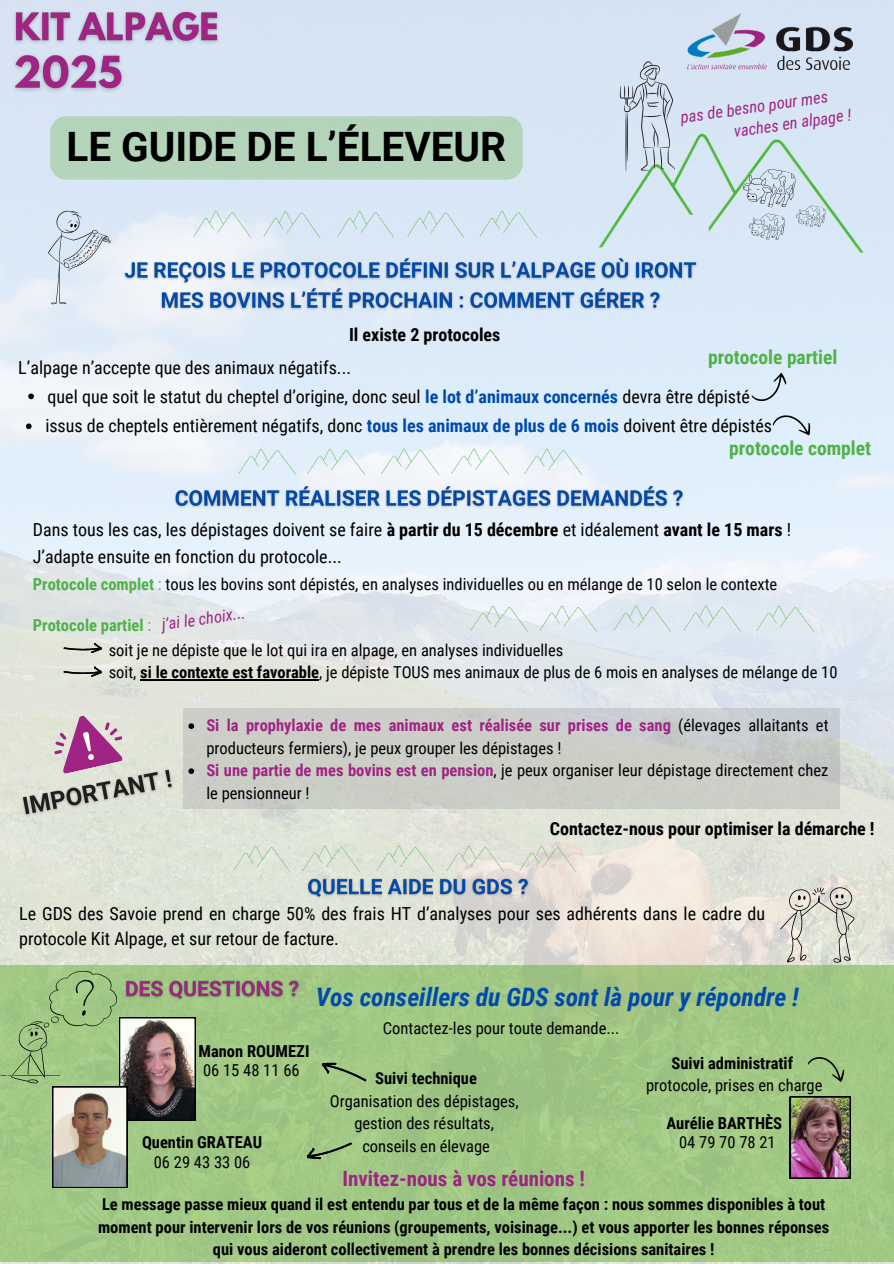
<style>
.page{position:relative;width:894px;height:1264px;background:#fff}
.page>*{position:absolute;margin:0;border:0;box-sizing:border-box;transform-origin:0 0}
.t1{font:700 40.5px "Roboto";color:#000}
.t2{font:italic 700 25.5px "Roboto Condensed";color:#004aad}
.t3{font:700 21px "Roboto Condensed";color:#a02484}
.t4{font:700 19.5px "Roboto Condensed";color:#50b249}
.t5{font:18px/24.8px "Roboto Condensed";color:#000}
.t6{font:700 18px "Roboto Condensed";color:#000}
.t7{font:16.5px/22.5px "Roboto Condensed";color:#000}
.t8{font:700 16.5px/22.5px "Roboto Condensed";color:#000;text-align:center}
.t9{font:italic 16.5px "Roboto Condensed";color:#a02484}
.t10{font:700 16.5px "Roboto Condensed";color:#50b249}
.s1{font-weight:700;color:#004aad}
.s2{font-weight:700}
.s3{font-weight:700;color:#50b249}
.s4{color:#50b249}
.s5{font-weight:400}
.s6{font-weight:700;color:#a02484}
</style>
<div class="page">
<img style="left:0;top:0;width:893px;height:1263px">
<img style="left:687px;top:14px;width:165px;height:55px">
<svg style="left:780px;top:887px;width:74px;height:75px;background:#cfcec4"></svg>
<div style="left:593px;top:116px;width:277px;height:146px;background:#d8e6f6"></div>
<svg style="left:64px;top:643px;width:38px;height:10px"></svg>
<img style="left:193px;top:208px;width:59px;height:31px">
<img style="left:262px;top:208px;width:60px;height:31px">
<img style="left:336px;top:208px;width:60px;height:31px">
<img style="left:406px;top:208px;width:60px;height:31px">
<img style="left:478px;top:208px;width:60px;height:31px">
<img style="left:469px;top:602px;width:60px;height:31px">
<img style="left:538px;top:602px;width:60px;height:31px">
<img style="left:612px;top:602px;width:60px;height:31px">
<img style="left:682px;top:602px;width:60px;height:31px">
<img style="left:755px;top:602px;width:59px;height:31px">
<svg style="left:48px;top:211px;width:63px;height:93px;background:#d3dde8"></svg>
<svg style="left:28px;top:393px;width:6px;height:6px"></svg>
<svg style="left:26px;top:423px;width:6px;height:6px"></svg>
<div style="left:750px;top:365px;width:65px;height:81px;background:#ddedfa"></div>
<svg style="left:619px;top:61px;width:55px;height:111px;background:#c1cedb"></svg>
<svg style="left:739px;top:161px;width:89px;height:83px;background:#c9dae3"></svg>
<svg style="left:64px;top:666px;width:38px;height:10px"></svg>
<img style="left:237px;top:445px;width:60px;height:31px">
<img style="left:306px;top:445px;width:60px;height:31px">
<img style="left:380px;top:445px;width:60px;height:31px">
<img style="left:450px;top:445px;width:60px;height:31px">
<img style="left:523px;top:445px;width:60px;height:31px">
<img style="left:232px;top:842px;width:60px;height:31px">
<img style="left:301px;top:842px;width:60px;height:31px">
<img style="left:375px;top:842px;width:60px;height:31px">
<img style="left:445px;top:842px;width:60px;height:31px">
<img style="left:518px;top:842px;width:59px;height:31px">
<svg style="left:52px;top:709px;width:71px;height:52px;background:#c899b7"></svg>
<div style="left:184px;top:708px;width:655px;height:100px;background:linear-gradient(to right,#cccec5,#c9cdcb)"></div>
<svg style="left:188px;top:723px;width:6px;height:6px"></svg>
<svg style="left:188px;top:768px;width:6px;height:6px"></svg>
<img style="left:9px;top:6px;width:217px;height:47px">
<img style="left:6px;top:49px;width:124px;height:53px">
<div style="left:50px;top:116px;width:472px;height:64px;background:#b4d4b9"></div>
<img style="left:170px;top:481px;width:518px;height:32px">
<img style="left:119px;top:253px;width:583px;height:61px">
<hr style="left:140px;top:679px;width:179px;height:1px;background:#000">
<img style="left:15px;top:761px;width:166px;height:62px">
<div style="left:0;top:965px;width:893px;height:297px;background:#a1c883"></div>
<img style="left:789px;top:1096px;width:61px;height:82px">
<svg style="left:0;top:970px;width:195px;height:217px"></svg>
<svg style="left:322px;top:1059px;width:45px;height:24px"></svg>
<svg style="left:306px;top:1139px;width:47px;height:21px"></svg>
<svg style="left:808px;top:1057px;width:37px;height:25px"></svg>
<img style="left:121px;top:975px;width:182px;height:30px">
<img style="left:302px;top:873px;width:232px;height:30px">
<p class="t1" style="left:66px;top:124px;width:441px">LE GUIDE DE L’ÉLEVEUR</p>
<p class="t6" style="left:349px;top:325px;width:153px">Il existe 2 protocoles</p>
<p class="t9" style="left:679px;top:108px;width:150px;rotate:-8deg">pas de besno pour mes</p>
<p class="t9" style="left:732px;top:122px;width:120px;rotate:-8deg">vaches en alpage !</p>
<p class="t4" style="left:707px;top:345px;width:131px">protocole partiel</p>
<p class="t5" style="left:18px;top:355px;width:334px">L’alpage n’accepte que des animaux négatifs...</p>
<p class="t5" style="left:48px;top:384px;width:703px">quel que soit le statut du cheptel d’origine, donc seul <span class="s1">le lot d’animaux concernés</span> devra être dépisté</p>
<p class="t5" style="left:45px;top:414px;width:728px">issus de cheptels entièrement négatifs, donc <span class="s1">tous les animaux de plus de 6 mois</span> doivent être dépistés</p>
<p class="t4" style="left:729px;top:436px;width:143px">protocole complet</p>
<p class="t5" style="left:33px;top:517px;width:759px">Dans tous les cas, les dépistages doivent se faire <span class="s2">à partir du 15 décembre</span> et idéalement <span class="s2">avant le 15 mars</span> !</p>
<p class="t5" style="left:33px;top:544px;width:310px">J’adapte ensuite en fonction du protocole...</p>
<p class="t7" style="left:33px;top:573px;width:745px"><span class="s3">Protocole complet</span> <span class="s4">:</span> tous les bovins sont dépistés, en analyses individuelles ou en mélange de 10 selon le contexte</p>
<h1 class="t10" style="left:33px;top:615px;width:120px">Protocole partiel <span class="s5">:</span></h1>
<p class="t9" style="left:161px;top:615px;width:86px;rotate:-8deg">j’ai le choix...</p>
<p class="t7" style="left:109px;top:639px;width:456px">soit je ne dépiste que le lot qui ira en alpage, en analyses individuelles</p>
<p class="t7" style="left:109px;top:661px;width:730px">soit, <span class="s2">si le contexte est favorable</span>, je dépiste TOUS mes animaux de plus de 6 mois en analyses de mélange de 10</p>
<p class="t7" style="left:206px;top:714px;width:623px"><span class="s6">Si la prophylaxie de mes animaux est réalisée sur prises de sang</span> (élevages allaitants et producteurs fermiers), je peux grouper les dépistages !</p>
<p class="t7" style="left:206px;top:759px;width:623px"><span class="s6">Si une partie de mes bovins est en pension</span>, je peux organiser leur dépistage directement chez le pensionneur !</p>
<p class="t6" style="left:549px;top:818px;width:326px">Contactez-nous pour optimiser la démarche !</p>
<p class="t5" style="left:19px;top:901px;width:747px">Le GDS des Savoie prend en charge 50% des frais HT d’analyses pour ses adhérents dans le cadre du protocole Kit Alpage, et sur retour de facture.</p>
<p class="t2" style="left:315px;top:982px;width:484px">Vos conseillers du GDS sont là pour y répondre !</p>
<h6 class="t7" style="left:383px;top:1017px;width:238px">Contactez-les pour toute demande...</h6>
<p class="t8" style="left:198px;top:1039px;width:112px">Manon ROUMEZI</p>
<p class="t8" style="left:671px;top:1051px;width:123px">Suivi administratif</p>
<p class="t7" style="left:646px;top:1074px;width:178px">protocole, prises en charge</p>
<p class="t7" style="left:203px;top:1059px;width:98px">06 15 48 11 66</p>
<p class="t8" style="left:375px;top:1067px;width:103px">Suivi technique</p>
<h6 class="t7" style="left:330px;top:1089px;width:190px">Organisation des dépistages,</h6>
<p class="t7" style="left:354px;top:1112px;width:141px">gestion des résultats,</p>
<p class="t7" style="left:362px;top:1134px;width:129px">conseils en élevage</p>
<p class="t8" style="left:666px;top:1112px;width:117px">Aurélie BARTHÈS</p>
<p class="t8" style="left:142px;top:1131px;width:122px">Quentin GRATEAU</p>
<p class="t7" style="left:679px;top:1131px;width:98px">04 79 70 78 21</p>
<p class="t7" style="left:154px;top:1150px;width:98px">06 29 43 33 06</p>
<p class="t3" style="left:342px;top:1166px;width:244px">Invitez-nous à vos réunions !</p>
<p class="t8" style="left:98px;top:1193px;width:732px">Le message passe mieux quand il est entendu par tous et de la même façon : nous sommes disponibles à tout moment pour intervenir lors de vos réunions (groupements, voisinage...) et vous apporter les bonnes réponses qui vous aideront collectivement à prendre les bonnes décisions sanitaires !</p>
</div>
